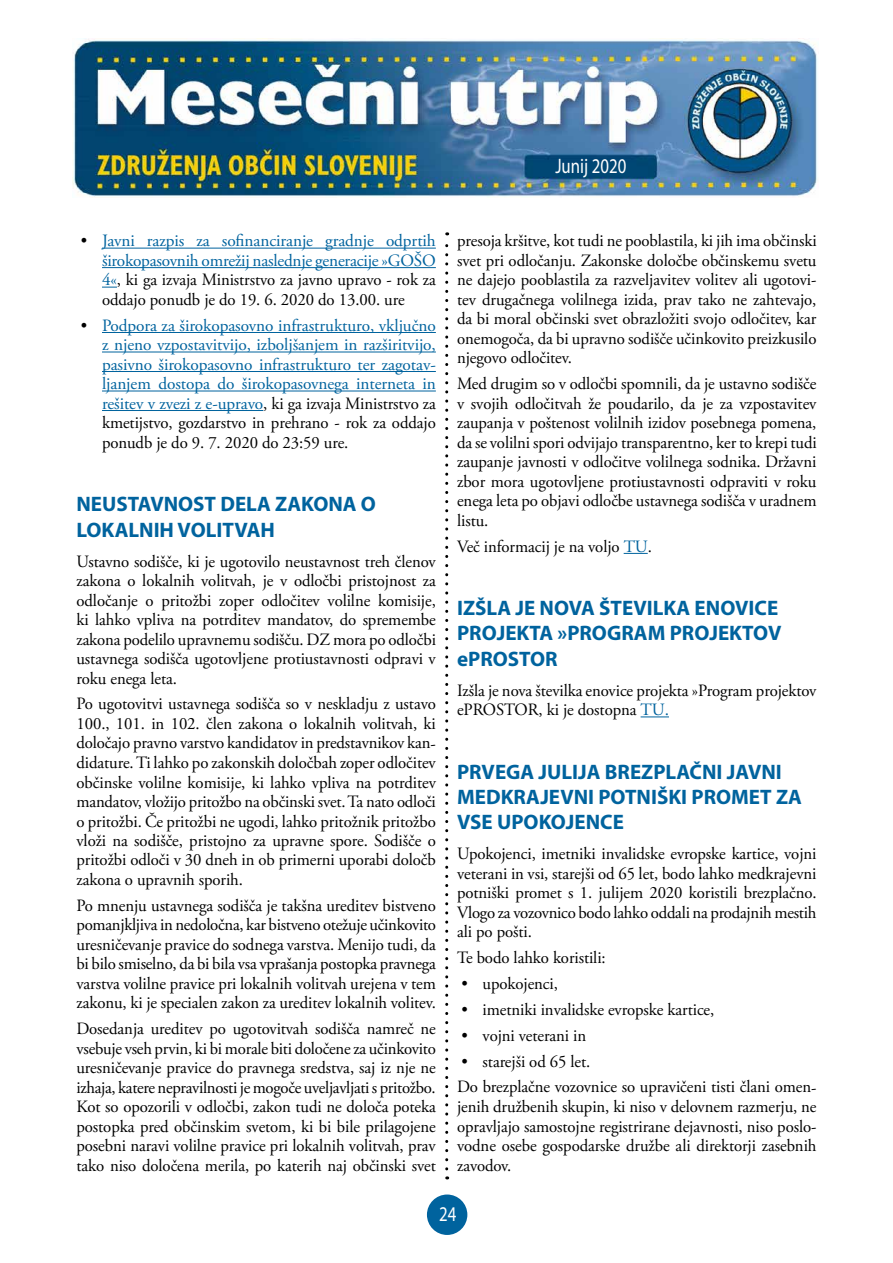
<style>
.page{position:relative;width:893px;height:1263px;background:#fff}
.page>*{position:absolute;margin:0;border:0;box-sizing:border-box;transform-origin:0 0}
.t1{font:700 21px/25.2px "Myriad Pro";color:#00639e}
.t2{font:21px "Myriad Pro";color:#fff;scale:.8 1}
.t3{font:17.25px/19.5px "Adobe Garamond Pro";letter-spacing:-.005em;color:#000;text-align:justify}
.t4{font:17.25px/19.5px "Adobe Garamond Pro";letter-spacing:-.005em;color:#00639e;text-align:justify}
.s1{color:#000}
.s2{color:#00639e}
</style>
<div class="page">
<img style="left:72px;top:39px;width:746px;height:159px">
<div style="left:427px;top:1194px;width:40px;height:41px;background:#00639e;border-radius:50%"></div>
<svg style="left:445px;top:232px;width:3px;height:937px"></svg>
<hr style="left:102px;top:248px;width:334px;height:1px;background:#00639e">
<hr style="left:102px;top:267px;width:334px;height:1px;background:#00639e">
<svg style="left:102px;top:287px;width:15px;height:1px"></svg>
<hr style="left:102px;top:332px;width:334px;height:1px;background:#00639e">
<hr style="left:102px;top:352px;width:334px;height:1px;background:#00639e">
<hr style="left:102px;top:371px;width:334px;height:1px;background:#00639e">
<hr style="left:102px;top:391px;width:334px;height:1px;background:#00639e">
<hr style="left:102px;top:410px;width:161px;height:1px;background:#00639e">
<svg style="left:624px;top:553px;width:24px;height:1px"></svg>
<svg style="left:641px;top:716px;width:28px;height:1px"></svg>
<p class="t2" style="left:555px;top:153px;width:90px">Junij 2020</p>
<p class="t4" style="left:102px;top:232px;width:335px;text-indent:-21px"><span class="s1">•</span> Javni razpis za sofinanciranje gradnje odprtih širokopasovnih omrežij naslednje generacije »GOŠO 4«<span class="s1">, ki ga izvaja Ministrstvo za javno upravo - rok za oddajo ponudb je do 19. 6. 2020 do 13.00. ure</span></p>
<p class="t4" style="left:102px;top:316px;width:335px;text-indent:-21px"><span class="s1">•</span> Podpora za širokopasovno infrastrukturo, vključno z njeno vzpostavitvijo, izboljšanjem in razširitvijo, pasivno širokopasovno infrastrukturo ter zagotav&shy;ljanjem dostopa do širokopasovnega interneta in rešitev v zvezi z e-upravo<span class="s1">, ki ga izvaja Ministrstvo za kmetijstvo, gozdarstvo in prehrano - rok za oddajo ponudb je do 9. 7. 2020 do 23:59 ure.</span></p>
<p class="t1" style="left:76px;top:491px;width:301px">NEUSTAVNOST DELA ZAKONA O<br>LOKALNIH VOLITVAH</p>
<p class="t3" style="left:76px;top:552px;width:361px">Ustavno sodišče, ki je ugotovilo neustavnost treh členov zakona o lokalnih volitvah, je v odločbi pristojnost za odločanje o pritožbi zoper odločitev volilne komisije, ki lahko vpliva na potrditev mandatov, do spremembe zakona podelilo upravnemu sodišču. DZ mora po odločbi ustavnega sodišča ugotovljene protiustavnosti odpravi v roku enega leta.</p>
<p class="t3" style="left:76px;top:695px;width:361px">Po ugotovitvi ustavnega sodišča so v neskladju z ustavo 100., 101. in 102. člen zakona o lokalnih volitvah, ki določajo pravno varstvo kandidatov in predstavnikov kan&shy;didature. Ti lahko po zakonskih določbah zoper odločitev občinske volilne komisije, ki lahko vpliva na potrditev mandatov, vložijo pritožbo na občinski svet. Ta nato odloči o pritožbi. Če pritožbi ne ugodi, lahko pritožnik pritožbo vloži na sodišče, pristojno za upravne spore. Sodišče o pritožbi odloči v 30 dneh in ob primerni uporabi določb zakona o upravnih sporih.</p>
<p class="t3" style="left:76px;top:896px;width:361px">Po mnenju ustavnega sodišča je takšna ureditev bistveno pomanjkljiva in nedoločna, kar bistveno otežuje učinkovito uresničevanje pravice do sodnega varstva. Menijo tudi, da bi bilo smiselno, da bi bila vsa vprašanja postopka pravnega varstva volilne pravice pri lokalnih volitvah urejena v tem zakonu, ki je specialen zakon za ureditev lokalnih volitev.</p>
<p class="t3" style="left:76px;top:1019px;width:361px">Dosedanja ureditev po ugotovitvah sodišča namreč ne vsebuje vseh prvin, ki bi morale biti določene za učinkovito uresničevanje pravice do pravnega sredstva, saj iz nje ne izhaja, katere nepravilnosti je mogoče uveljavljati s pritožbo.<br>Kot so opozorili v odločbi, zakon tudi ne določa poteka postopka pred občinskim svetom, ki bi bile prilagojene posebni naravi volilne pravice pri lokalnih volitvah, prav tako niso določena merila, po katerih naj občinski svet</p>
<p class="t3" style="left:457px;top:232px;width:361px">presoja kršitve, kot tudi ne pooblastila, ki jih ima občinski svet pri odločanju. Zakonske določbe občinskemu svetu ne dajejo pooblastila za razveljavitev volitev ali ugotovi&shy;tev drugačnega volilnega izida, prav tako ne zahtevajo, da bi moral občinski svet obrazložiti svojo odločitev, kar onemogoča, da bi upravno sodišče učinkovito preizkusilo njegovo odločitev.</p>
<p class="t3" style="left:457px;top:375px;width:361px">Med drugim so v odločbi spomnili, da je ustavno sodišče v svojih odločitvah že poudarilo, da je za vzpostavitev zaupanja v poštenost volilnih izidov posebnega pomena, da se volilni spori odvijajo transparentno, ker to krepi tudi zaupanje javnosti v odločitve volilnega sodnika. Državni zbor mora ugotovljene protiustavnosti odpraviti v roku enega leta po objavi odločbe ustavnega sodišča v uradnem listu.</p>
<p class="t3" style="left:457px;top:537px;width:196px">Več informacij je na voljo <span class="s2">TU</span>.</p>
<p class="t1" style="left:457px;top:595px;width:326px">IZŠLA JE NOVA ŠTEVILKA ENOVICE<br>PROJEKTA »PROGRAM PROJEKTOV ePROSTOR</p>
<p class="t3" style="left:457px;top:681px;width:361px">Izšla je nova številka enovice projekta »Program projektov ePROSTOR, ki je dostopna <span class="s2">TU.</span></p>
<p class="t1" style="left:457px;top:758px;width:346px">PRVEGA JULIJA BREZPLAČNI JAVNI<br>MEDKRAJEVNI POTNIŠKI PROMET ZA<br>VSE UPOKOJENCE</p>
<p class="t3" style="left:457px;top:845px;width:361px">Upokojenci, imetniki invalidske evropske kartice, vojni veterani in vsi, starejši od 65 let, bodo lahko medkrajevni potniški promet s 1. julijem 2020 koristili brezplačno.<br>Vlogo za vozovnico bodo lahko oddali na prodajnih mestih ali po pošti.</p>
<p class="t3" style="left:457px;top:948px;width:150px">Te bodo lahko koristili:</p>
<p class="t3" style="left:461px;top:974px;width:98px">• upokojenci,</p>
<p class="t3" style="left:461px;top:1000px;width:254px">• imetniki invalidske evropske kartice,</p>
<p class="t3" style="left:461px;top:1026px;width:126px">• vojni veterani in</p>
<p class="t3" style="left:457px;top:1049px;width:361px;line-height:25.8px">• starejši od 65 let.<br>Do brezplačne vozovnice so upravičeni tisti člani omen-</p>
<p class="t3" style="left:457px;top:1097px;width:361px">jenih družbenih skupin, ki niso v delovnem razmerju, ne opravljajo samostojne registrirane dejavnosti, niso poslo&shy;vodne osebe gospodarske družbe ali direktorji zasebnih zavodov.</p>
<p class="t2" style="left:439px;top:1201px;width:23px">24</p>
</div>
